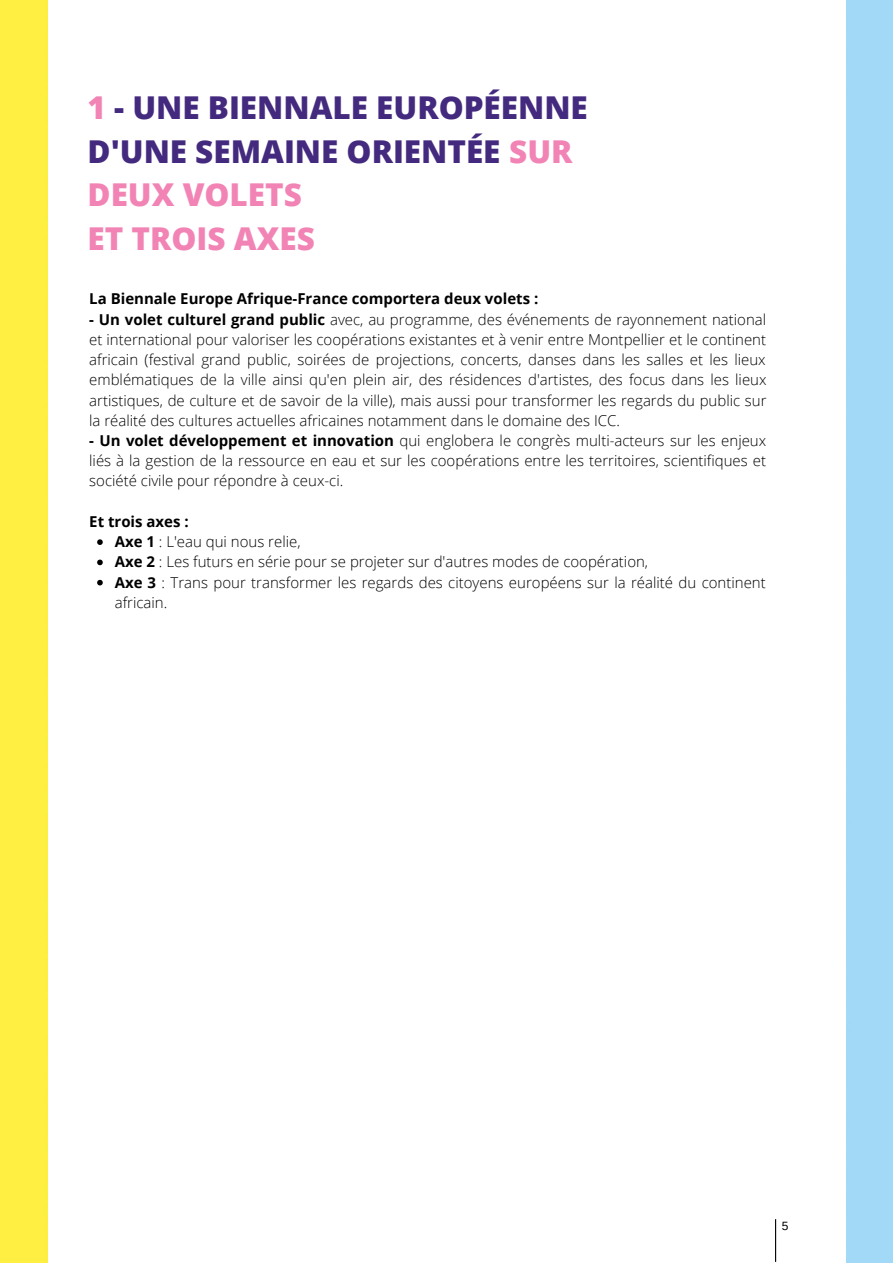
<style>
.page{position:relative;width:893px;height:1264px;background:#fff}
.page>*{position:absolute;margin:0;border:0;box-sizing:border-box;transform-origin:0 0}
.t1{font:800 31.5px "Open Sans";color:#442a7e}
.t2{font:800 31.5px "Open Sans";color:#f284b5}
.t3{font:300 15px/20.2px "Open Sans";color:#000;text-align:justify}
.t4{font:700 15px "Open Sans";color:#000}
.t5{font:12px "Arimo";color:#000}
.s1{color:#f284b5}
.s2{font-weight:700}
</style>
<div class="page">
<svg style="left:97px;top:539px;width:6px;height:6px"></svg>
<svg style="left:97px;top:559px;width:6px;height:6px"></svg>
<svg style="left:97px;top:580px;width:6px;height:5px"></svg>
<hr style="left:775px;top:1219px;width:1px;height:42px;background:#000">
<div style="left:0;top:0;width:47px;height:1262px;background:#ffef42"></div>
<p class="t1" style="left:88px;top:85px;width:501px"><span class="s1">1</span> - UNE BIENNALE EUROPÉENNE</p>
<p class="t1" style="left:88px;top:129px;width:486px">D'UNE SEMAINE ORIENTÉE <span class="s1">SUR</span></p>
<p class="t2" style="left:88px;top:173px;width:216px">DEUX VOLETS</p>
<p class="t2" style="left:88px;top:217px;width:229px">ET TROIS AXES</p>
<p class="t4" style="left:89px;top:288px;width:450px">La Biennale Europe Afrique-France comportera deux volets :</p>
<p class="t3" style="left:89px;top:308px;width:678px"><span class="s2">- Un volet culturel grand public</span> avec, au programme, des événements de rayonnement national et international pour valoriser les coopérations existantes et à venir entre Montpellier et le continent africain (festival grand public, soirées de projections, concerts, danses dans les salles et les lieux emblématiques de la ville ainsi qu'en plein air, des résidences d'artistes, des focus dans les lieux artistiques, de culture et de savoir de la ville), mais aussi pour transformer les regards du public sur la réalité des cultures actuelles africaines notamment dans le domaine des ICC.</p>
<p class="t3" style="left:89px;top:430px;width:678px"><span class="s2">- Un volet développement et innovation</span> qui englobera le congrès multi-acteurs sur les enjeux liés à la gestion de la ressource en eau et sur les coopérations entre les territoires, scientifiques et société civile pour répondre à ceux-ci.</p>
<p class="t4" style="left:89px;top:511px;width:101px">Et trois axes :</p>
<p class="t3" style="left:115px;top:531px;width:187px"><span class="s2">Axe 1</span> : L'eau qui nous relie,</p>
<p class="t3" style="left:115px;top:551px;width:535px"><span class="s2">Axe 2</span> : Les futurs en série pour se projeter sur d'autres modes de coopération,</p>
<p class="t3" style="left:115px;top:571px;width:652px"><span class="s2">Axe 3</span> : Trans pour transformer les regards des citoyens européens sur la réalité du continent africain.</p>
<p class="t5" style="left:781px;top:1218px;width:8px">5</p>
</div>
